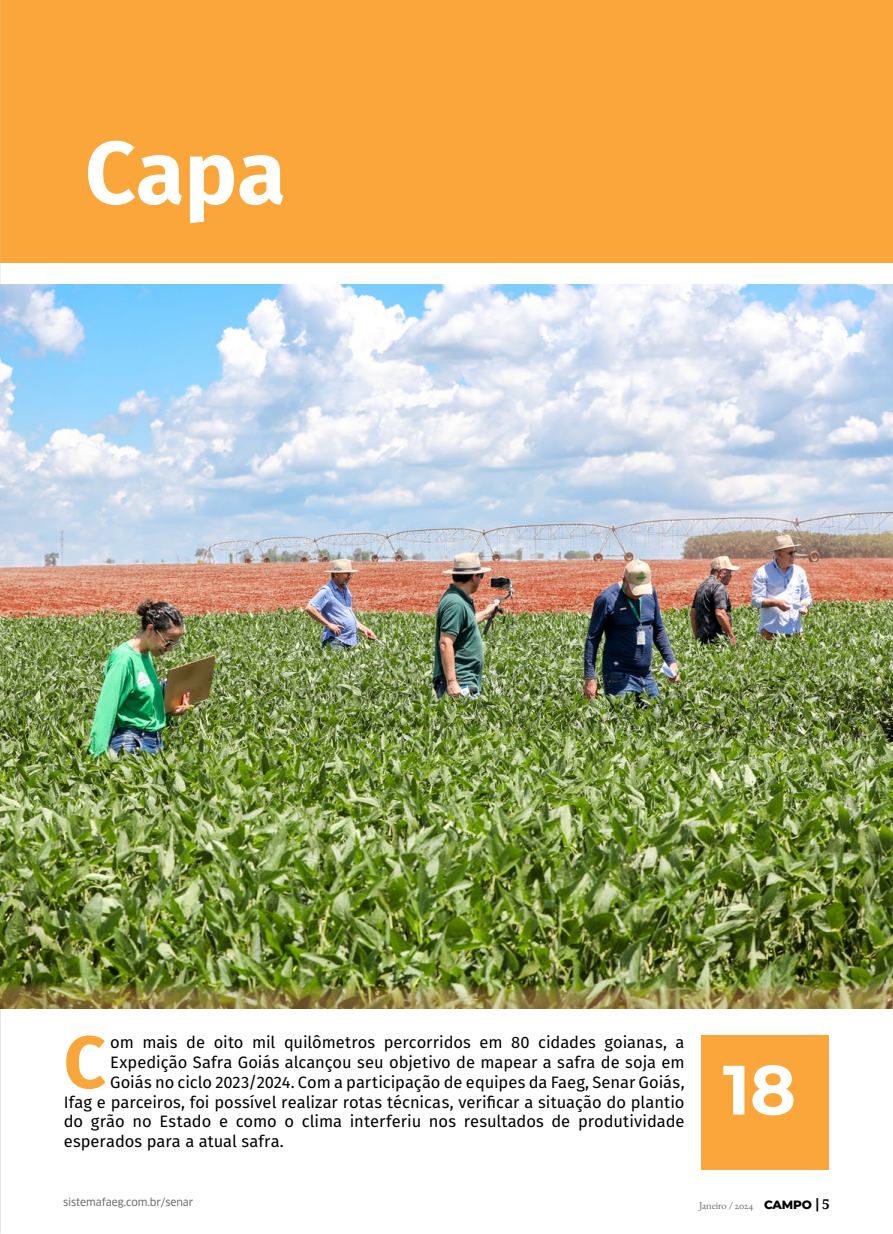
<style>
.page{position:relative;width:893px;height:1234px;background:#fff}
.page>*{position:absolute;margin:0;border:0;box-sizing:border-box;transform-origin:0 0}
.t1{font:700 88.5px "Fira Sans";color:#fff}
.t2{font:700 73.65px "Fira Sans";color:#faa63a}
.t3{font:700 69.6px "Montserrat";color:#fff}
.t4{font:16.5px "Fira Sans";color:#000}
.t5{font:10.5px "Clan OSF News";letter-spacing:-.01em;color:#6d6e71}
.t6{font:10.5px "EB Garamond 12";letter-spacing:-.01em;color:#6d6e71}
.s1{font-family:"Montserrat";font-weight:800;font-size:12px;color:#000}
.s2{font-family:"Clan OSF";font-weight:700;font-size:13.5px;color:#000}
.s3{font-family:"Droid Serif";font-weight:700;font-size:13.5px;color:#000}
</style>
<div class="page">
<div style="left:0;top:0;width:893px;height:263px;background:#faa63a"></div>
<img style="left:0;top:734px;width:1px;height:499px">
<img style="left:0;top:284px;width:893px;height:724px">
<img style="left:0;top:0;width:1px;height:304px">
<hr style="left:0;top:221px;width:1px;height:83px;background:#005b3b">
<hr style="left:0;top:1124px;width:1px;height:109px;background:#005b3b">
<div style="left:702px;top:1034px;width:127px;height:135px;background:#faa63a"></div>
<h1 class="t1" style="left:85px;top:98px;width:202px">Capa</h1>
<h2 class="t2" style="left:64px;top:999px;width:44px">C</h2>
<p class="t4" style="left:110px;top:1029px;width:576px">om mais de oito mil quilômetros percorridos em 80 cidades goianas, a</p>
<p class="t4" style="left:110px;top:1049px;width:576px">Expedição Safra Goiás alcançou seu objetivo de mapear a safra de soja em</p>
<p class="t4" style="left:110px;top:1069px;width:576px">Goiás no ciclo 2023/2024. Com a participação de equipes da Faeg, Senar Goiás,</p>
<p class="t4" style="left:64px;top:1089px;width:622px">Ifag e parceiros, foi possível realizar rotas técnicas, verificar a situação do plantio</p>
<p class="t4" style="left:64px;top:1108px;width:622px">do grão no Estado e como o clima interferiu nos resultados de produtividade</p>
<p class="t4" style="left:64px;top:1128px;width:222px">esperados para a atual safra.</p>
<h3 class="t3" style="left:723px;top:1039px;width:75px">18</h3>
<p class="t5" style="left:63px;top:1195px;width:132px">sistemafaeg.com.br/senar</p>
<p class="t6" style="left:699px;top:1198px;width:132px">Janeiro / 2024 <span class="s1">CAMPO</span> <span class="s2">|</span> <span class="s3">5</span></p>
</div>
